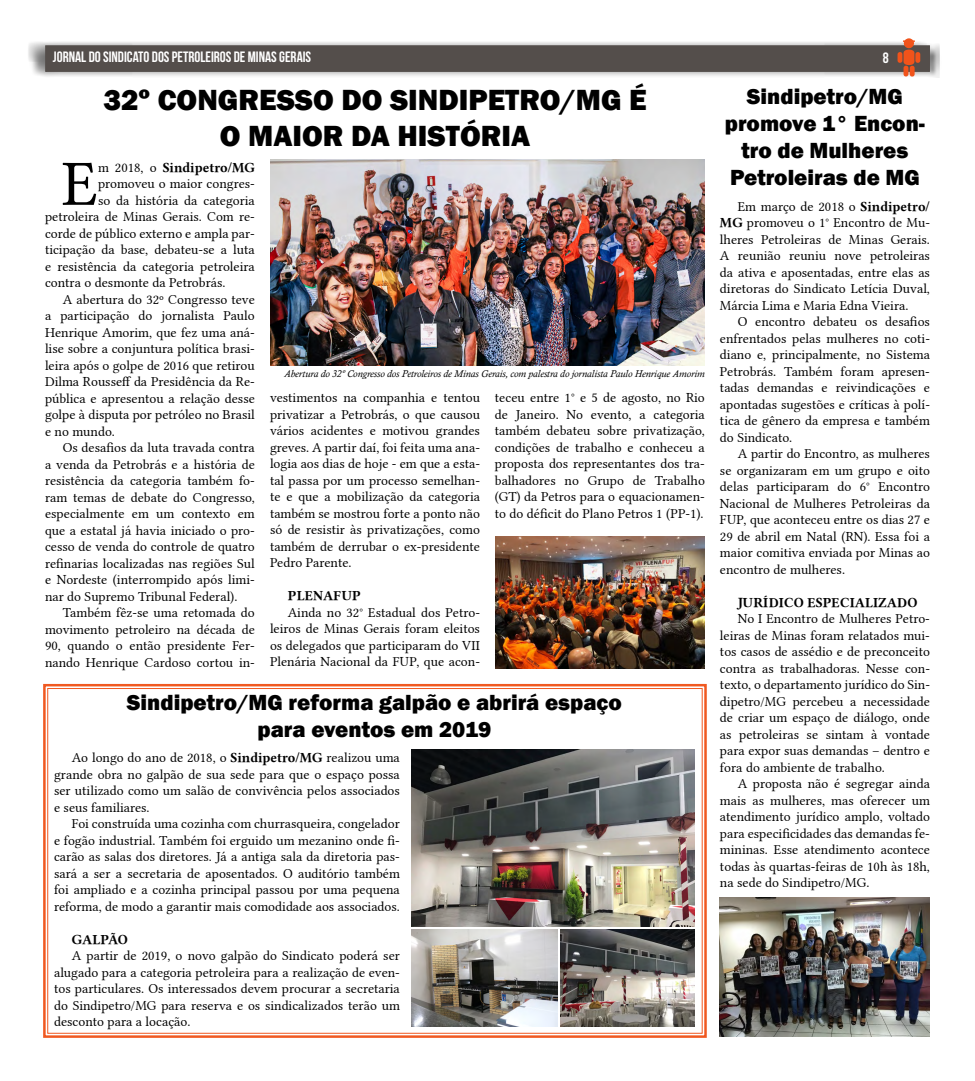
<style>
.page{position:relative;width:975px;height:1081px;background:#fff}
.page>*{position:absolute;margin:0;border:0;box-sizing:border-box;transform-origin:0 0}
.t1{font:64.88px "Linux Libertine G";color:#000}
.t2{font:800 30px/36px "Franklin Gothic";color:#000;text-align:center}
.t3{font:800 22.5px/27px "Franklin Gothic";color:#000;text-align:center}
.t4{font:700 15px "Bebas Neue";color:#fff}
.t5{font:13.75px/16.5px "Linux Libertine G";color:#000;text-align:justify}
.t6{font:13.75px "Linux Libertine GB";letter-spacing:.005em;color:#000}
.t7{font:italic 10px "Calisto";color:#000}
.s1{font-family:"Linux Libertine G"}
.s2{font-family:"Linux Libertine GB"}
</style>
<div class="page">
<div style="left:29px;top:43px;width:913px;height:34px;background:#000;opacity:.97"></div>
<svg style="left:30px;top:43px;width:894px;height:17px;fill:#d7d7d7"></svg>
<div style="left:45px;top:45px;width:884px;height:27px;background:#544e4b;border:1px solid #544e4b"></div>
<svg style="left:897px;top:38px;width:23px;height:39px"></svg>
<img style="left:270px;top:159px;width:434px;height:207px">
<img style="left:495px;top:537px;width:210px;height:131px">
<svg style="left:43px;top:683px;width:664px;height:355px"></svg>
<img style="left:720px;top:897px;width:209px;height:139px">
<img style="left:411px;top:750px;width:283px;height:177px">
<img style="left:411px;top:929px;width:146px;height:98px">
<img style="left:561px;top:929px;width:133px;height:98px">
<p class="t4" style="left:53px;top:49px;width:260px">JORNAL DO SINDICATO DOS PETROLEIROS DE MINAS GERAIS</p>
<p class="t4" style="left:882px;top:49px;width:7px">8</p>
<h2 class="t2" style="left:103px;top:81px;width:545px">32º CONGRESSO DO SINDIPETRO/MG É<br>O MAIOR DA HISTÓRIA</h2>
<h1 class="t1" style="left:62px;top:147px;width:37px">E</h1>
<p class="t6" style="left:98px;top:158px;width:158px"><span class="s1">m 2018, o</span> Sindipetro/MG</p>
<h3 class="t3" style="left:724px;top:83px;width:202px">Sindipetro/MG promove 1° Encon&shy;tro de Mulheres<br>Petroleiras de MG</h3>
<p class="t5" style="left:720px;top:198px;width:211px;text-indent:18px">Em março de 2018 o <span class="s2">Sindipetro/ MG</span> promoveu o 1° Encontro de Mu&shy;lheres Petroleiras de Minas Gerais.<br>A reunião reuniu nove petroleiras da ativa e aposentadas, entre elas as diretoras do Sindicato Letícia Duval, Márcia Lima e Maria Edna Vieira.</p>
<p class="t5" style="left:720px;top:314px;width:211px;text-indent:18px">O encontro debateu os desafios enfrentados pelas mulheres no coti&shy;diano e, principalmente, no Sistema Petrobrás. Também foram apresen&shy;tadas demandas e reivindicações e apontadas sugestões e críticas à polí&shy;tica de gênero da empresa e também do Sindicato.</p>
<p class="t5" style="left:720px;top:446px;width:211px;text-indent:18px">A partir do Encontro, as mulheres se organizaram em um grupo e oito delas participaram do 6° Encontro Nacional de Mulheres Petroleiras da FUP, que aconteceu entre os dias 27 e 29 de abril em Natal (RN). Essa foi a maior comitiva enviada por Minas ao encontro de mulheres.</p>
<p class="t6" style="left:737px;top:593px;width:181px">JURÍDICO ESPECIALIZADO</p>
<p class="t5" style="left:720px;top:611px;width:211px;text-indent:18px">No I Encontro de Mulheres Petro&shy;leiras de Minas foram relatados mui&shy;tos casos de assédio e de preconceito contra as trabalhadoras. Nesse con&shy;texto, o departamento jurídico do Sin&shy;dipetro/MG percebeu a necessidade de criar um espaço de diálogo, onde as petroleiras se sintam à vontade para expor suas demandas – dentro e fora do ambiente de trabalho.</p>
<p class="t5" style="left:720px;top:776px;width:211px;text-indent:18px">A proposta não é segregar ainda mais as mulheres, mas oferecer um atendimento jurídico amplo, voltado para especificidades das demandas fe&shy;mininas. Esse atendimento acontece todas às quartas-feiras de 10h às 18h, na sede do Sindipetro/MG.</p>
<p class="t5" style="left:98px;top:176px;width:158px">promoveu o maior congres-</p>
<p class="t5" style="left:98px;top:192px;width:158px">so da história da categoria</p>
<p class="t5" style="left:45px;top:209px;width:211px">petroleira de Minas Gerais. Com re-</p>
<p class="t5" style="left:45px;top:225px;width:211px">corde de público externo e ampla par-</p>
<p class="t5" style="left:45px;top:242px;width:211px">ticipação da base, debateu-se a luta</p>
<p class="t5" style="left:45px;top:258px;width:211px">e resistência da categoria petroleira</p>
<p class="t5" style="left:45px;top:275px;width:182px">contra o desmonte da Petrobrás.</p>
<p class="t5" style="left:63px;top:291px;width:193px">A abertura do 32º Congresso teve</p>
<p class="t5" style="left:45px;top:308px;width:211px">a participação do jornalista Paulo</p>
<p class="t5" style="left:45px;top:324px;width:211px">Henrique Amorim, que fez uma aná-</p>
<p class="t5" style="left:45px;top:341px;width:211px">lise sobre a conjuntura política brasi-</p>
<p class="t5" style="left:45px;top:357px;width:211px">leira após o golpe de 2016 que retirou</p>
<p class="t5" style="left:45px;top:374px;width:211px">Dilma Rousseff da Presidência da Re-</p>
<p class="t5" style="left:45px;top:390px;width:211px">pública e apresentou a relação desse</p>
<p class="t5" style="left:45px;top:407px;width:211px">golpe à disputa por petróleo no Brasil</p>
<p class="t5" style="left:45px;top:423px;width:71px">e no mundo.</p>
<p class="t5" style="left:63px;top:440px;width:193px">Os desafios da luta travada contra</p>
<p class="t5" style="left:45px;top:456px;width:211px">a venda da Petrobrás e a história de</p>
<p class="t5" style="left:45px;top:473px;width:211px">resistência da categoria também fo-</p>
<p class="t5" style="left:45px;top:489px;width:211px">ram temas de debate do Congresso,</p>
<p class="t5" style="left:45px;top:506px;width:211px">especialmente em um contexto em</p>
<p class="t5" style="left:45px;top:522px;width:211px">que a estatal já havia iniciado o pro-</p>
<p class="t5" style="left:45px;top:539px;width:211px">cesso de venda do controle de quatro</p>
<p class="t5" style="left:45px;top:555px;width:211px">refinarias localizadas nas regiões Sul</p>
<p class="t5" style="left:45px;top:572px;width:211px">e Nordeste (interrompido após limi-</p>
<p class="t5" style="left:45px;top:588px;width:194px">nar do Supremo Tribunal Federal).</p>
<p class="t5" style="left:63px;top:605px;width:193px">Também fêz-se uma retomada do</p>
<p class="t5" style="left:45px;top:621px;width:211px">movimento petroleiro na década de</p>
<p class="t5" style="left:45px;top:638px;width:211px">90, quando o então presidente Fer-</p>
<p class="t5" style="left:45px;top:654px;width:211px">nando Henrique Cardoso cortou in-</p>
<p class="t7" style="left:284px;top:368px;width:422px">Abertura do 32º Congresso dos Petroleiros de Minas Gerais, com palestra do jornalista Paulo Henrique Amorim</p>
<p class="t5" style="left:270px;top:389px;width:211px">vestimentos na companhia e tentou privatizar a Petrobrás, o que causou vários acidentes e motivou grandes greves. A partir daí, foi feita uma ana&shy;logia aos dias de hoje - em que a esta&shy;tal passa por um processo semelhan&shy;te e que a mobilização da categoria também se mostrou forte a ponto não só de resistir às privatizações, como também de derrubar o ex-presidente Pedro Parente.</p>
<p class="t6" style="left:288px;top:586px;width:74px">PLENAFUP</p>
<p class="t5" style="left:270px;top:604px;width:211px;text-indent:18px">Ainda no 32° Estadual dos Petro&shy;leiros de Minas Gerais foram eleitos os delegados que participaram do VII Plenária Nacional da FUP, que acon-</p>
<p class="t5" style="left:495px;top:389px;width:211px">teceu entre 1° e 5 de agosto, no Rio de Janeiro. No evento, a categoria também debateu sobre privatização, condições de trabalho e conheceu a proposta dos representantes dos tra&shy;balhadores no Grupo de Trabalho (GT) da Petros para o equacionamen&shy;to do déficit do Plano Petros 1 (PP-1).</p>
<h3 class="t3" style="left:127px;top:689px;width:496px">Sindipetro/MG reforma galpão e abrirá espaço para eventos em 2019</h3>
<p class="t5" style="left:54px;top:749px;width:347px;text-indent:18px">Ao longo do ano de 2018, o <span class="s2">Sindipetro/MG</span> realizou uma grande obra no galpão de sua sede para que o espaço possa ser utilizado como um salão de convivência pelos associados e seus familiares.</p>
<p class="t5" style="left:54px;top:815px;width:347px;text-indent:18px">Foi construída uma cozinha com churrasqueira, congelador e fogão industrial. Também foi erguido um mezanino onde fi&shy;carão as salas dos diretores. Já a antiga sala da diretoria pas&shy;sará a ser a secretaria de aposentados. O auditório também foi ampliado e a cozinha principal passou por uma pequena reforma, de modo a garantir mais comodidade aos associados.</p>
<p class="t6" style="left:72px;top:929px;width:58px">GALPÃO</p>
<p class="t5" style="left:54px;top:947px;width:347px;text-indent:18px">A partir de 2019, o novo galpão do Sindicato poderá ser alugado para a categoria petroleira para a realização de even&shy;tos particulares. Os interessados devem procurar a secretaria do Sindipetro/MG para reserva e os sindicalizados terão um desconto para a locação.</p>
</div>
